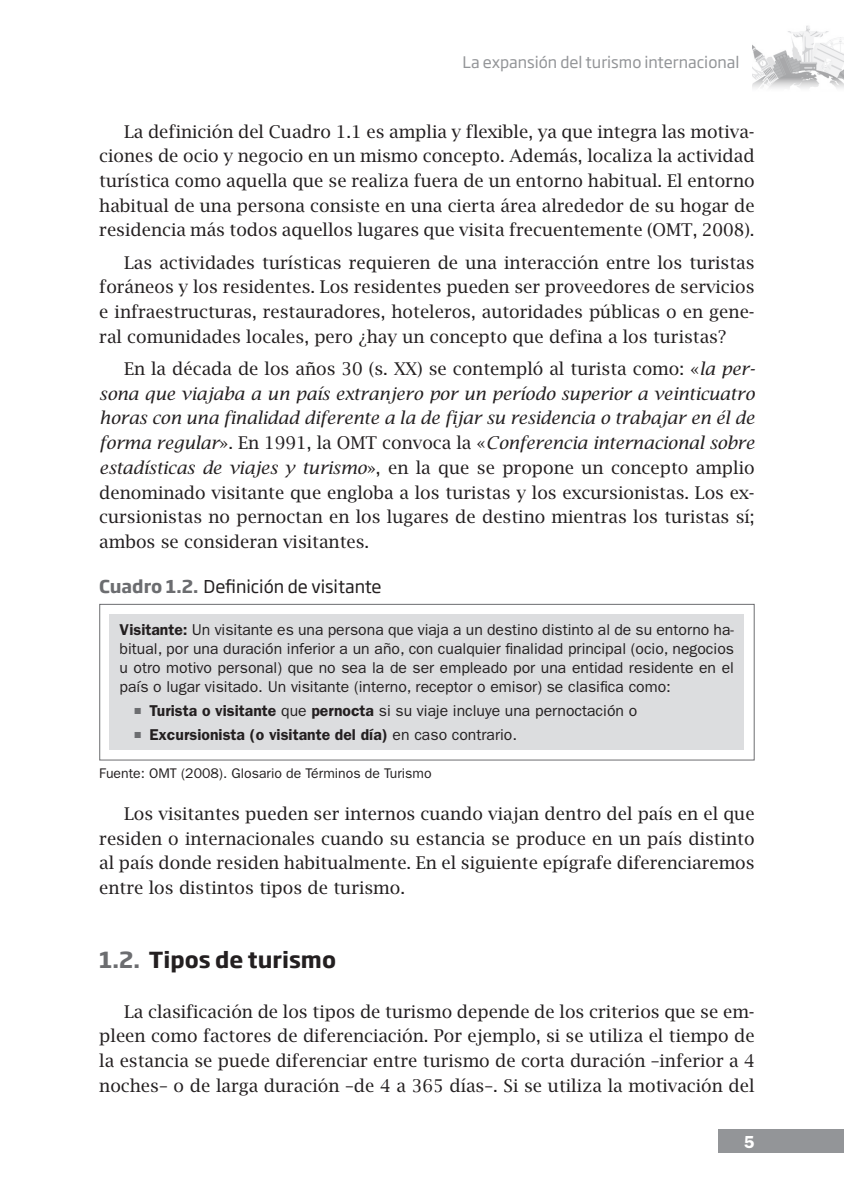
<style>
.page{position:relative;width:844px;height:1191px;background:#fff}
.page>*{position:absolute;margin:0;border:0;box-sizing:border-box;transform-origin:0 0}
.t1{font:700 21.88px "Soho Gothic Pro";color:#231f20}
.t2{font:17.5px/24.7px "Lucida Bright";color:#231f20;text-align:justify}
.t3{font:17.5px "Soho Gothic Pro";color:#231f20}
.t4{font:600 17.5px "Franklin Gothic";color:#fff}
.t5{font:15.75px/18.9px "ITC Franklin Gothic Std";color:#231f20;text-align:justify}
.t6{font:600 15.75px "ITC Franklin Gothic Std";color:#231f20}
.t7{font:15.75px "Soho Gothic Pro";color:#939598}
.t8{font:14px "ITC Franklin Gothic Std";color:#231f20}
.s1{font-style:italic}
.s2{font-weight:700;color:#6c6d70}
.s3{font-weight:600}
.s4{color:#6c6d70}
.s5{font-weight:400}
</style>
<div class="page">
<div style="left:718px;top:1129px;width:125px;height:24px;background:#939598"></div>
<img style="left:752px;top:25px;width:91px;height:63px">
<div style="left:99px;top:604px;width:655px;height:156px;border:1px solid #6c6d70"></div>
<div style="left:110px;top:614px;width:633px;height:135px;background:#dcdddf"></div>
<p class="t7" style="left:462px;top:50px;width:278px">La expansión del turismo internacional</p>
<p class="t2" style="left:99px;top:119px;width:656px;text-indent:25px">La definición del Cuadro 1.1 es amplia y flexible, ya que integra las motiva&shy;ciones de ocio y negocio en un mismo concepto. Además, localiza la actividad turística como aquella que se realiza fuera de un entorno habitual. El entorno habitual de una persona consiste en una cierta área alrededor de su hogar de residencia más todos aquellos lugares que visita frecuentemente (OMT, 2008).</p>
<p class="t2" style="left:99px;top:250px;width:656px;text-indent:25px">Las actividades turísticas requieren de una interacción entre los turistas foráneos y los residentes. Los residentes pueden ser proveedores de servicios e infraestructuras, restauradores, hoteleros, autoridades públicas o en gene&shy;ral comunidades locales, pero ¿hay un concepto que defina a los turistas?</p>
<p class="t2" style="left:99px;top:356px;width:657px;text-indent:25px">En la década de los años 30 (s. XX) se contempló al turista como: «<span class="s1">la per&shy;sona que viajaba a un país extranjero por un período superior a veinticuatro horas con una finalidad diferente a la de fijar su residencia o trabajar en él de forma regular</span>». En 1991, la OMT convoca la «<span class="s1">Conferencia internacional sobre estadísticas de viajes y turismo</span>», en la que se propone un concepto amplio denominado visitante que engloba a los turistas y los excursionistas. Los ex&shy;cursionistas no pernoctan en los lugares de destino mientras los turistas sí; ambos se consideran visitantes.</p>
<p class="t3" style="left:99px;top:573px;width:284px"><span class="s2">Cuadro 1.2.</span> Definición de visitante</p>
<p class="t5" style="left:119px;top:620px;width:615px"><span class="s3">Visitante:</span> Un visitante es una persona que viaja a un destino distinto al de su entorno ha&shy;bitual, por una duración inferior a un año, con cualquier finalidad principal (ocio, negocios u otro motivo personal) que no sea la de ser empleado por una entidad residente en el país o lugar visitado. Un visitante (interno, receptor o emisor) se clasifica como:</p>
<p class="t5" style="left:134px;top:701px;width:504px"><span class="s4">■</span> <span class="s3">Turista o visitante</span> que <span class="s3">pernocta</span> si su viaje incluye una pernoctación o</p>
<p class="t6" style="left:134px;top:725px;width:384px"><span class="s4">■</span> Excursionista (o visitante del día) <span class="s5">en caso contrario.</span></p>
<p class="t8" style="left:99px;top:764px;width:334px">Fuente: OMT (2008). Glosario de Términos de Turismo</p>
<p class="t2" style="left:99px;top:801px;width:656px;text-indent:25px">Los visitantes pueden ser internos cuando viajan dentro del país en el que residen o internacionales cuando su estancia se produce en un país distinto al país donde residen habitualmente. En el siguiente epígrafe diferenciaremos entre los distintos tipos de turismo.</p>
<p class="t1" style="left:99px;top:942px;width:238px"><span class="s4">1.2.</span> Tipos de turismo</p>
<p class="t2" style="left:99px;top:999px;width:656px;text-indent:25px">La clasificación de los tipos de turismo depende de los criterios que se em&shy;pleen como factores de diferenciación. Por ejemplo, si se utiliza el tiempo de la estancia se puede diferenciar entre turismo de corta duración –inferior a 4 noches– o de larga duración –de 4 a 365 días–. Si se utiliza la motivación del</p>
<p class="t4" style="left:744px;top:1131px;width:12px">5</p>
</div>
